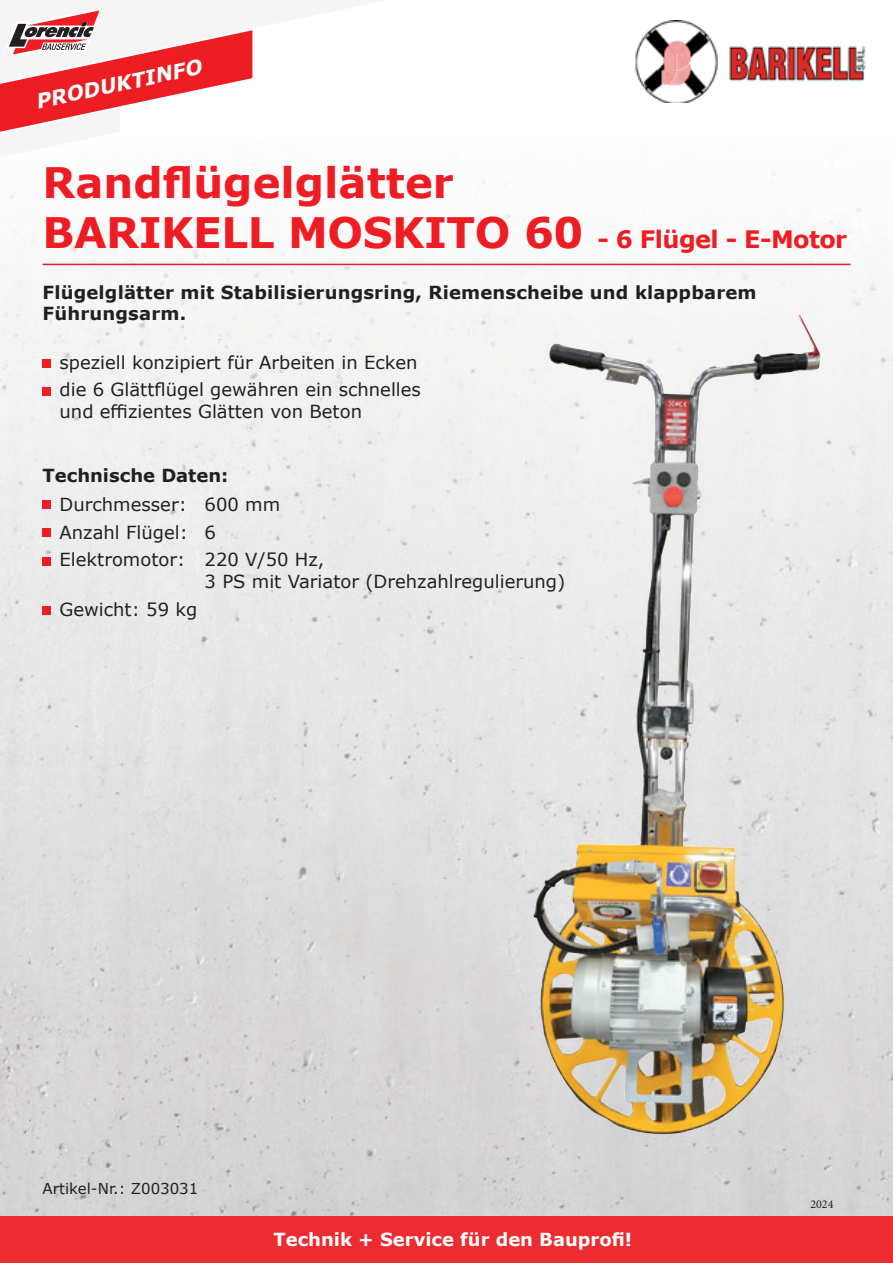
<style>
.page{position:relative;width:893px;height:1263px;background:#fff}
.page>*{position:absolute;margin:0;border:0;box-sizing:border-box;transform-origin:0 0}
.t1{font:700 42px/50.4px "Verdana";letter-spacing:-.005em;color:#ee1d23}
.t2{font:italic 700 20.25px "Verdana";color:#fff}
.t3{font:18px/21.6px "Verdana";color:#231f20}
.t4{font:700 18px/21.6px "Verdana";letter-spacing:.01em;color:#231f20}
.t5{font:700 18px "Verdana";color:#fff}
.t6{font:15px "Verdana";color:#231f20}
.t7{font:12px "Minion Pro";color:#231f20}
.s1{font-size:24px}
</style>
<div class="page">
<img style="left:0;top:20px;width:893px;height:1196px">
<div style="left:0;top:1216px;width:893px;height:47px;background:#ec2c30"></div>
<svg style="left:0;top:10px;width:387px;height:147px"></svg>
<hr style="left:43px;top:264px;width:807px;height:1px;background:#ee1d23">
<img style="left:583px;top:21px;width:284px;height:82px">
<div style="left:43px;top:387px;width:8px;height:8px;background:#ee1d23"></div>
<div style="left:43px;top:501px;width:8px;height:8px;background:#ee1d23"></div>
<div style="left:43px;top:359px;width:8px;height:9px;background:#ee1d23"></div>
<div style="left:43px;top:528px;width:8px;height:9px;background:#ee1d23"></div>
<div style="left:43px;top:557px;width:8px;height:9px;background:#ee1d23"></div>
<div style="left:43px;top:606px;width:8px;height:8px;background:#ee1d23"></div>
<img style="left:533px;top:315px;width:280px;height:821px">
<p class="t2" style="left:33px;top:87px;width:171px;rotate:-12deg">PRODUKTINFO</p>
<h1 class="t1" style="left:43px;top:157px;width:806px">Randflügelglätter<br>BARIKELL MOSKITO 60 <span class="s1">- 6 Flügel - E-Motor</span></h1>
<p class="t4" style="left:43px;top:281px;width:716px">Flügelglätter mit Stabilisierungsring, Riemenscheibe und klappbarem<br>Führungsarm.</p>
<p class="t3" style="left:43px;top:351px;width:376px">• speziell konzipiert für Arbeiten in Ecken</p>
<p class="t3" style="left:60px;top:378px;width:363px;text-indent:-17px">• die 6 Glättflügel gewähren ein schnelles und effizientes Glätten von Beton</p>
<p class="t4" style="left:43px;top:465px;width:187px">Technische Daten:</p>
<p class="t3" style="left:43px;top:493px;width:239px">• Durchmesser: 600 mm</p>
<p class="t3" style="left:43px;top:522px;width:175px">• Anzahl Flügel: 6</p>
<p class="t3" style="left:205px;top:549px;width:362px;text-indent:-162px">• Elektromotor: 220 V/50 Hz,<br>3 PS mit Variator (Drehzahlregulierung)</p>
<p class="t3" style="left:43px;top:599px;width:156px">• Gewicht: 59 kg</p>
<p class="t6" style="left:43px;top:1178px;width:157px">Artikel-Nr.: Z003031</p>
<p class="t5" style="left:273px;top:1227px;width:360px">Technik + Service für den Bauprofi!</p>
<p class="t7" style="left:810px;top:1196px;width:25px">2024</p>
</div>
